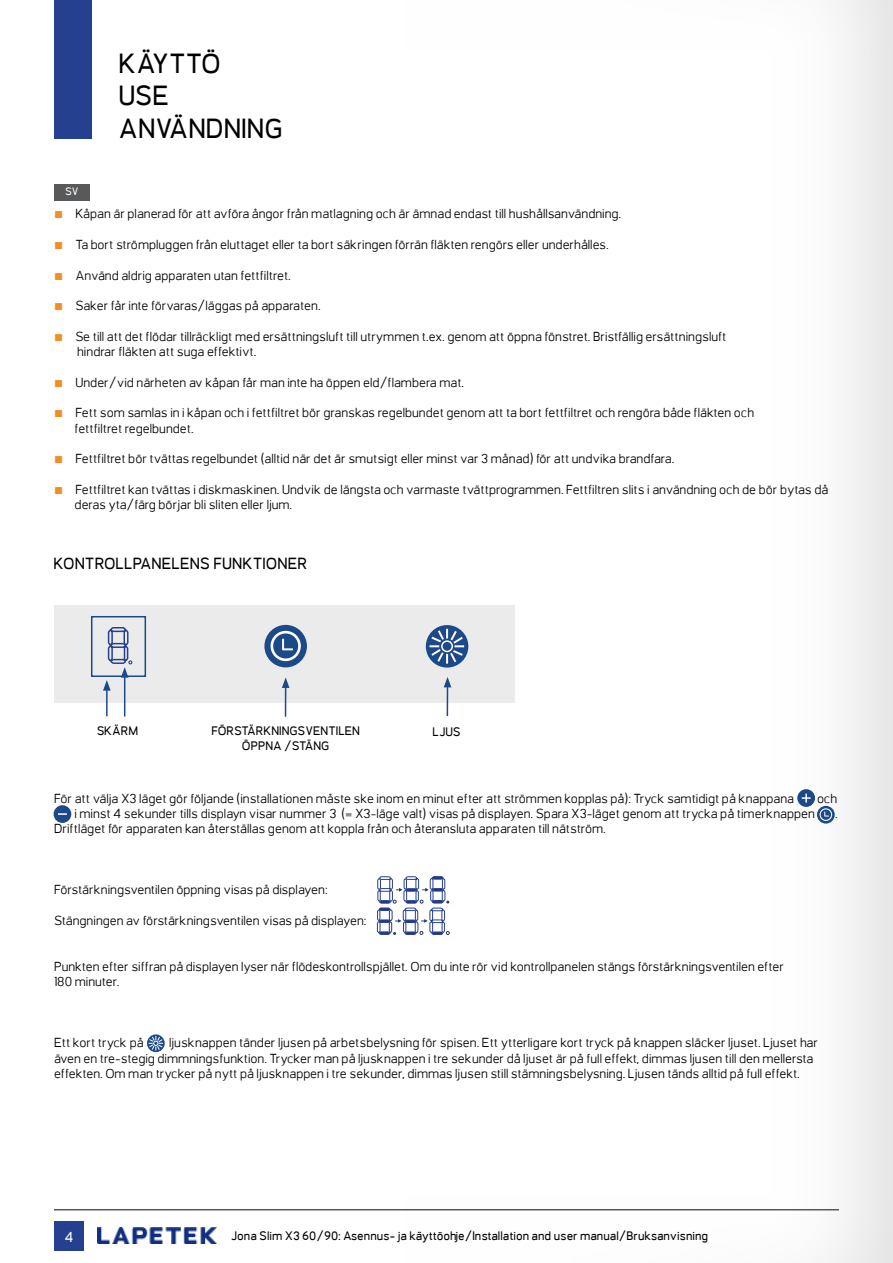
<style>
.page{position:relative;width:893px;height:1263px;background:#fff}
.page>*{position:absolute;margin:0;border:0;box-sizing:border-box;transform-origin:0 0}
.t1{font:700 27px/32.4px "Orcin Sans";color:#000}
.t2{font:700 15.75px "Orcin Sans";color:#000}
.t3{font:700 14.1px "Orcin Sans";color:#fff}
.t4{font:12.75px/15.3px "Orcin Sans";color:#000}
.t5{font:700 12px/14.4px "Orcin Sans";color:#000;text-align:center}
.t6{font:700 10.5px "Orcin Sans";color:#fff}
.s1{font-family:"Arial";font-size:15px;color:#f18e26}
</style>
<div class="page">
<hr style="left:54px;top:1209px;width:785px;height:1px;background:#58595b">
<img style="left:98px;top:1228px;width:118px;height:16px">
<div style="left:54px;top:1221px;width:30px;height:30px;background:#25408f"></div>
<div style="left:54px;top:0;width:37px;height:138px;background:#25408f"></div>
<svg style="left:797px;top:789px;width:18px;height:18px"></svg>
<svg style="left:802px;top:794px;width:9px;height:8px"></svg>
<div style="left:54px;top:805px;width:17px;height:18px;background:#1c4a88;border-radius:50%"></div>
<svg style="left:58px;top:813px;width:9px;height:2px"></svg>
<svg style="left:147px;top:1034px;width:18px;height:18px"></svg>
<svg style="left:148px;top:1036px;width:15px;height:15px"></svg>
<div style="left:54px;top:184px;width:36px;height:16px;background:#58595b"></div>
<svg style="left:377px;top:876px;width:73px;height:59px"></svg>
<div style="left:55px;top:605px;width:460px;height:97px;background:#ebebec"></div>
<div style="left:91px;top:616px;width:55px;height:61px;border:2px solid #1c4a88"></div>
<div style="left:264px;top:625px;width:43px;height:42px;background:#1c4a88;border-radius:50%"></div>
<div style="left:271px;top:631px;width:30px;height:30px;border:3px solid #fff;border-radius:50%"></div>
<svg style="left:282px;top:639px;width:11px;height:11px"></svg>
<div style="left:426px;top:625px;width:42px;height:43px;background:#1c4a88;border-radius:50%"></div>
<svg style="left:429px;top:628px;width:36px;height:36px"></svg>
<hr style="left:285px;top:686px;width:1px;height:31px;background:#1c4a88">
<svg style="left:282px;top:677px;width:7px;height:11px"></svg>
<hr style="left:447px;top:685px;width:1px;height:31px;background:#1c4a88">
<svg style="left:444px;top:677px;width:7px;height:10px"></svg>
<svg style="left:103px;top:627px;width:29px;height:90px"></svg>
<svg style="left:817px;top:806px;width:18px;height:17px"></svg>
<div style="left:819px;top:808px;width:13px;height:13px;border:1px solid #fff;border-radius:50%"></div>
<svg style="left:824px;top:812px;width:5px;height:5px"></svg>
<h1 class="t1" style="left:119px;top:47px;width:166px">KÄYTTÖ<br>USE<br>ANVÄNDNING</h1>
<p class="t6" style="left:65px;top:185px;width:15px">SV</p>
<p class="t4" style="left:54px;top:206px;width:568px"><span class="s1">■</span> Kåpan är planerad för att avföra ångor från matlagning och är ämnad endast till hushållsanvändning.</p>
<p class="t4" style="left:54px;top:237px;width:556px"><span class="s1">■</span> Ta bort strömpluggen från eluttaget eller ta bort säkringen förrän fläkten rengörs eller underhålles.</p>
<p class="t4" style="left:54px;top:267px;width:238px"><span class="s1">■</span> Använd aldrig apparaten utan fettfiltret.</p>
<p class="t4" style="left:54px;top:298px;width:268px"><span class="s1">■</span> Saker får inte förvaras/läggas på apparaten.</p>
<p class="t4" style="left:77px;top:329px;width:651px;text-indent:-23px"><span class="s1">■</span> Se till att det flödar tillräckligt med ersättningsluft till utrymmen t.ex. genom att öppna fönstret. Bristfällig ersättningsluft hindrar fläkten att suga effektivt.</p>
<p class="t4" style="left:54px;top:375px;width:412px"><span class="s1">■</span> Under/vid närheten av kåpan får man inte ha öppen eld/flambera mat.</p>
<p class="t4" style="left:75px;top:405px;width:681px;text-indent:-20px"><span class="s1">■</span> Fett som samlas in i kåpan och i fettfiltret bör granskas regelbundet genom att ta bort fettfiltret och rengöra både fläkten och fettfiltret regelbundet.</p>
<p class="t4" style="left:54px;top:451px;width:622px"><span class="s1">■</span> Fettfiltret bör tvättas regelbundet (alltid när det är smutsigt eller minst var 3 månad) för att undvika brandfara.</p>
<p class="t4" style="left:75px;top:482px;width:755px;text-indent:-20px"><span class="s1">■</span> Fettfiltret kan tvättas i diskmaskinen. Undvik de längsta och varmaste tvättprogrammen. Fettfiltren slits i användning och de bör bytas då deras yta/färg börjar bli sliten eller ljum.</p>
<p class="t2" style="left:54px;top:554px;width:255px">KONTROLLPANELENS FUNKTIONER</p>
<p class="t5" style="left:97px;top:724px;width:43px">SKÄRM</p>
<p class="t5" style="left:432px;top:724px;width:30px">LJUS</p>
<p class="t5" style="left:211px;top:724px;width:150px">FÖRSTÄRKNINGSVENTILEN<br>ÖPPNA /STÄNG</p>
<p class="t4" style="left:54px;top:790px;width:742px">För att välja X3 läget gör följande (installationen måste ske inom en minut efter att strömmen kopplas på): Tryck samtidigt på knappana</p>
<p class="t4" style="left:817px;top:790px;width:22px">och</p>
<p class="t4" style="left:74px;top:806px;width:742px">i minst 4 sekunder tills displayn visar nummer 3 (= X3-läge valt) visas på displayen. Spara X3-läget genom att trycka på timerknappen</p>
<p class="t4" style="left:835px;top:806px;width:4px">.</p>
<p class="t4" style="left:54px;top:821px;width:553px">Driftläget för apparaten kan återställas genom att koppla från och återansluta apparaten till nätström.</p>
<p class="t4" style="left:54px;top:882px;width:275px">Förstärkningsventilen öppning visas på displayen:</p>
<p class="t4" style="left:54px;top:913px;width:314px">Stängningen av förstärkningsventilen visas på displayen:</p>
<p class="t4" style="left:54px;top:959px;width:731px">Punkten efter siffran på displayen lyser när flödeskontrollspjället. Om du inte rör vid kontrollpanelen stängs förstärkningsventilen efter<br>180 minuter.</p>
<p class="t4" style="left:54px;top:1035px;width:91px">Ett kort tryck på</p>
<p class="t4" style="left:54px;top:1035px;width:766px;text-indent:115px">ljusknappen tänder ljusen på arbetsbelysning för spisen. Ett ytterligare kort tryck på knappen släcker ljuset. Ljuset har även en tre-stegig dimmningsfunktion. Trycker man på ljusknappen i tre sekunder då ljuset är på full effekt, dimmas ljusen till den mellersta effekten. Om man trycker på nytt på ljusknappen i tre sekunder, dimmas ljusen still stämningsbelysning. Ljusen tänds alltid på full effekt.</p>
<p class="t3" style="left:64px;top:1229px;width:11px">4</p>
<p class="t5" style="left:231px;top:1228px;width:479px">Jona Slim X3 60/90: Asennus- ja käyttöohje/Installation and user manual/Bruksanvisning</p>
</div>
